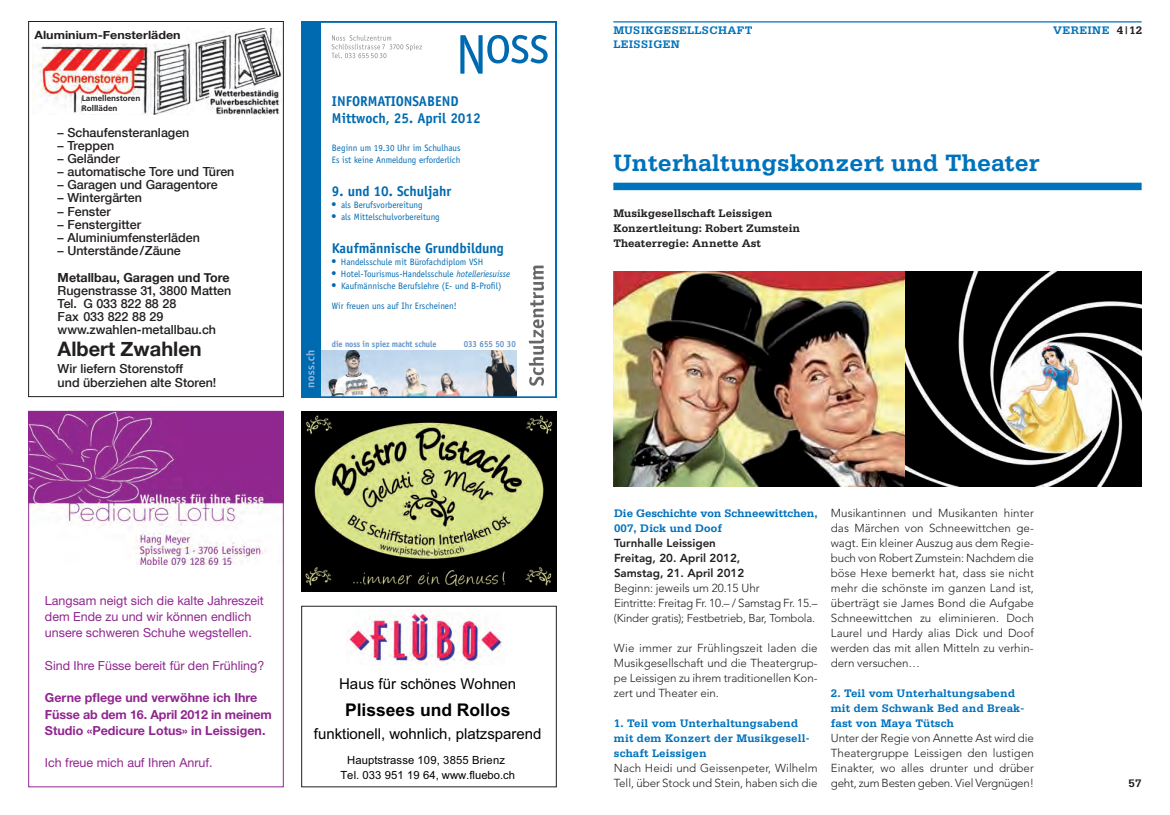
<style>
.page{position:relative;width:1170px;height:815px;background:#fff}
.page>*{position:absolute;margin:0;border:0;box-sizing:border-box;transform-origin:0 0}
.t1{font:700 25px "Serifa";color:#0072bc}
.t2{font:700 20px "Helvetica Neue";color:#231f20}
.t3{font:700 17.5px "Arial";color:#000}
.t4{font:15px "Arial";color:#000}
.t5{font:700 14.25px/16.4px "Officina Sans LT";color:#006ab0}
.t6{font:500 12.5px/13.1px "Helvetica Neue";color:#231f20}
.t7{font:12.5px/16.2px "Helvetica Neue";color:#90268f}
.t8{font:700 12.5px/16.2px "Helvetica Neue";color:#90268f}
.t9{font:700 12.5px "Helvetica Neue";color:#231f20}
.t10{font:300 11.5px/15px "Avenir";letter-spacing:-.005em;color:#231f20;text-align:justify}
.t11{font:700 11.5px/15px "Serifa";letter-spacing:.01em;color:#0072bc}
.t12{font:700 11.5px/15px "Serifa";color:#231f20}
.t13{font:800 11.5px/15px "Avenir";color:#231f20}
.t14{font:700 11.5px/13.8px "Serifa";letter-spacing:.03em;color:#0072bc}
.t15{font:300 11.38px "Avenir";letter-spacing:-.015em;color:#231f20}
.t16{font:700 11.38px "Helvetica Neue";color:#231f20;scale:1.1 1}
.t17{font:11.25px/15px "Arial";letter-spacing:.005em;color:#000;text-align:center}
.t18{font:9.25px/12px "Officina Sans LT";color:#006ab0}
.t19{font:700 8.75px "Officina Sans LT";letter-spacing:-.005em;color:#6294c9;scale:.93 1}
.t20{font:700 8.12px/10px "Frutiger LT";color:#231f20}
.s1{font-style:italic}
.s2{color:#231f20}
</style>
<div class="page">
<div style="left:28px;top:21px;width:255px;height:376px;border:1px solid #231f20"></div>
<img style="left:33px;top:28px;width:248px;height:87px">
<div style="left:34px;top:27px;width:150px;height:16px;background:#fff"></div>
<div style="left:82px;top:95px;width:59px;height:19px;background:#fff"></div>
<svg style="left:301px;top:21px;width:255px;height:376px"></svg>
<img style="left:30px;top:413px;width:251px;height:152px">
<div style="left:28px;top:411px;width:255px;height:376px;border:1px solid #90268f"></div>
<img style="left:301px;top:411px;width:255px;height:181px">
<img style="left:346px;top:611px;width:158px;height:54px">
<div style="left:301px;top:606px;width:255px;height:181px;border:1px solid #231f20"></div>
<div style="left:613px;top:183px;width:528px;height:7px;background:#0072bc"></div>
<hr style="left:613px;top:21px;width:528px;height:2px;background:#0072bc">
<img style="left:613px;top:272px;width:528px;height:214px">
<p class="t16" style="left:34px;top:28px;width:134px">Aluminium-Fensterläden</p>
<p class="t20" style="left:82px;top:94px;width:60px">Lamellenstoren<br>Rollläden</p>
<p class="t5" style="left:332px;top:94px;width:150px">INFORMATIONSABEND<br>Mittwoch, 25. April 2012</p>
<p class="t18" style="left:332px;top:142px;width:130px">Beginn um 19.30 Uhr im Schulhaus<br>Es ist keine Anmeldung erforderlich</p>
<p class="t5" style="left:332px;top:184px;width:121px">9. und 10. Schuljahr</p>
<p class="t18" style="left:332px;top:199px;width:92px">● als Berufsvorbereitung</p>
<p class="t18" style="left:332px;top:211px;width:109px">● als Mittelschulvorbereitung</p>
<p class="t5" style="left:332px;top:241px;width:173px">Kaufmännische Grundbildung</p>
<p class="t18" style="left:332px;top:256px;width:153px">● Handelsschule mit Bürofachdiplom VSH</p>
<p class="t18" style="left:332px;top:268px;width:179px">● Hotel-Tourismus-Handelsschule <span class="s1">hotelleriesuisse</span></p>
<p class="t18" style="left:332px;top:280px;width:171px">● Kaufmännische Berufslehre (E- und B-Profil)</p>
<p class="t18" style="left:332px;top:301px;width:126px">Wir freuen uns auf Ihr Erscheinen!</p>
<p class="t19" style="left:332px;top:340px;width:114px">die noss in spiez macht schule</p>
<p class="t19" style="left:463px;top:340px;width:58px">033 655 50 30</p>
<p class="t6" style="left:58px;top:126px;width:133px">– Schaufensteranlagen</p>
<p class="t6" style="left:58px;top:139px;width:58px">– Treppen</p>
<p class="t6" style="left:58px;top:152px;width:64px">– Geländer</p>
<p class="t6" style="left:58px;top:165px;width:178px">– automatische Tore und Türen</p>
<p class="t6" style="left:58px;top:178px;width:162px">– Garagen und Garagentore</p>
<p class="t6" style="left:58px;top:191px;width:86px">– Wintergärten</p>
<p class="t6" style="left:58px;top:204px;width:55px">– Fenster</p>
<p class="t6" style="left:58px;top:217px;width:85px">– Fenstergitter</p>
<p class="t6" style="left:58px;top:231px;width:144px">– Aluminiumfensterläden</p>
<p class="t6" style="left:58px;top:244px;width:125px">– Unterstände/Zäune</p>
<p class="t9" style="left:58px;top:269px;width:173px">Metallbau, Garagen und Tore</p>
<p class="t6" style="left:58px;top:283px;width:175px">Rugenstrasse 31, 3800 Matten<br>Tel. G 033 822 88 28<br>Fax 033 822 88 29 www.zwahlen-metallbau.ch</p>
<h2 class="t2" style="left:58px;top:336px;width:146px">Albert Zwahlen</h2>
<p class="t6" style="left:58px;top:362px;width:160px">Wir liefern Storenstoff<br>und überziehen alte Storen!</p>
<p class="t7" style="left:45px;top:593px;width:220px">Langsam neigt sich die kalte Jahreszeit dem Ende zu und wir können endlich unsere schweren Schuhe wegstellen.</p>
<p class="t7" style="left:45px;top:658px;width:221px">Sind Ihre Füsse bereit für den Frühling?</p>
<p class="t8" style="left:45px;top:691px;width:228px">Gerne pflege und verwöhne ich Ihre<br>Füsse ab dem 16. April 2012 in meinem<br>Studio «Pedicure Lotus» in Leissigen.</p>
<p class="t7" style="left:45px;top:756px;width:169px">Ich freue mich auf Ihren Anruf.</p>
<h3 class="t4" style="left:339px;top:674px;width:179px">Haus für schönes Wohnen</h3>
<h3 class="t3" style="left:345px;top:698px;width:167px">Plissees und Rollos</h3>
<h3 class="t4" style="left:314px;top:724px;width:229px">funktionell, wohnlich, platzsparend</h3>
<p class="t17" style="left:340px;top:753px;width:176px">Hauptstrasse 109, 3855 Brienz<br>Tel. 033 951 19 64, www.fluebo.ch</p>
<p class="t14" style="left:613px;top:25px;width:141px">MUSIKGESELLSCHAFT<br>LEISSIGEN</p>
<p class="t14" style="left:1053px;top:25px;width:90px">VEREINE <span class="s2">4|12</span></p>
<h1 class="t1" style="left:613px;top:155px;width:428px">Unterhaltungskonzert und Theater</h1>
<p class="t12" style="left:613px;top:206px;width:188px">Musikgesellschaft Leissigen<br>Konzertleitung: Robert Zumstein<br>Theaterregie: Annette Ast</p>
<p class="t11" style="left:614px;top:506px;width:205px">Die Geschichte von Schneewittchen,<br>007, Dick und Doof</p>
<p class="t13" style="left:614px;top:536px;width:132px">Turnhalle Leissigen<br>Freitag, 20. April 2012,<br>Samstag, 21. April 2012</p>
<p class="t10" style="left:614px;top:581px;width:205px">Beginn: jeweils um 20.15 Uhr<br>Eintritte: Freitag Fr. 10.– / Samstag Fr. 15.–</p>
<p class="t15" style="left:614px;top:613px;width:203px">(Kinder gratis); Festbetrieb, Bar, Tombola.</p>
<p class="t10" style="left:614px;top:641px;width:205px">Wie immer zur Frühlingszeit laden die Musikgesellschaft und die Theatergrup&shy;pe Leissigen zu ihrem traditionellen Kon&shy;zert und Theater ein.</p>
<p class="t11" style="left:614px;top:716px;width:197px">1. Teil vom Unterhaltungsabend mit dem Konzert der Musikgesell&shy;schaft Leissigen</p>
<p class="t10" style="left:614px;top:761px;width:205px">Nach Heidi und Geissenpeter, Wilhelm<br>Tell, über Stock und Stein, haben sich die</p>
<p class="t10" style="left:830px;top:506px;width:205px">Musikantinnen und Musikanten hinter das Märchen von Schneewittchen ge&shy;wagt. Ein kleiner Auszug aus dem Regie&shy;buch von Robert Zumstein: Nachdem die böse Hexe bemerkt hat, dass sie nicht mehr die schönste im ganzen Land ist, überträgt sie James Bond die Aufgabe Schneewittchen zu eliminieren. Doch Laurel und Hardy alias Dick und Doof werden das mit allen Mitteln zu verhin&shy;dern versuchen…</p>
<p class="t11" style="left:830px;top:686px;width:195px">2. Teil vom Unterhaltungsabend mit dem Schwank Bed and Break&shy;fast von Maya Tütsch</p>
<p class="t10" style="left:830px;top:731px;width:205px">Unter der Regie von Annette Ast wird die Theatergruppe Leissigen den lustigen Einakter, wo alles drunter und drüber geht, zum Besten geben. Viel Vergnügen!</p>
<p class="t12" style="left:1128px;top:776px;width:15px">57</p>
</div>
